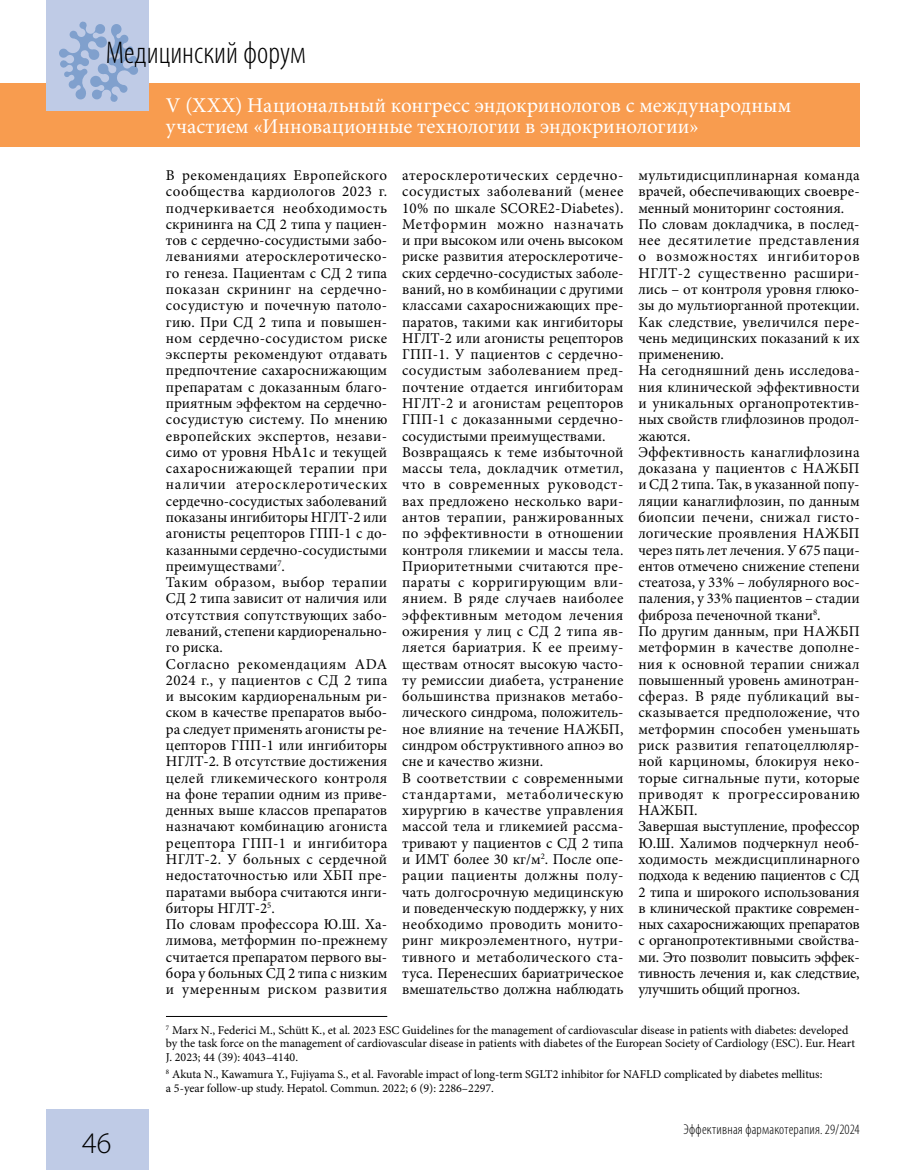
<style>
.page{position:relative;width:915px;height:1170px;background:#fff}
.page>*{position:absolute;margin:0;border:0;box-sizing:border-box;transform-origin:0 0}
.t1{font:300 condensed 31.5px "Myriad Pro";color:#000}
.t2{font:300 30px "Myriad Pro";color:#000}
.t3{font:21px/21px "Minion Pro";letter-spacing:.005em;color:#fff}
.t4{font:15px/16.2px "Minion Pro";letter-spacing:.015em;color:#000}
.t5{font:300 condensed 14.25px "Myriad Pro";letter-spacing:.015em;color:#000}
.t6{font:12px/13.5px "Minion Pro";color:#000}
</style>
<div class="page">
<div style="left:0;top:83px;width:859px;height:64px;background:#f89c4f"></div>
<div style="left:47px;top:0;width:102px;height:111px;background:#bfcbe6"></div>
<div style="left:47px;top:1108px;width:102px;height:61px;background:#bfcbe6"></div>
<svg style="left:59px;top:22px;width:79px;height:80px"></svg>
<hr style="left:166px;top:1016px;width:221px;height:1px;background:#000">
<h1 class="t1" style="left:106px;top:34px;width:201px">Медицинский форум</h1>
<h3 class="t3" style="left:166px;top:95px;width:626px">V (XXX) Национальный конгресс эндокринологов с международным участием «Инновационные технологии в эндокринологии»</h3>
<h2 class="t2" style="left:82px;top:1126px;width:31px">46</h2>
<p class="t4" style="left:166px;top:167px;width:223px">В рекомендациях Европейского сообщества кардиологов 2023 г. подчеркивается необходимость скрининга на СД 2 типа у пациен&shy;тов с сердечно-сосудистыми забо&shy;леваниями атеросклеротическо&shy;го генеза. Пациентам с СД 2 типа показан скрининг на сердечно&shy;сосудистую и почечную патоло&shy;гию. При СД 2 типа и повышен&shy;ном сердечно-сосудистом риске эксперты рекомендуют отдавать предпочтение сахароснижающим препаратам с доказанным благо&shy;приятным эффектом на сердечно&shy;сосудистую систему. По мнению европейских экспертов, незави&shy;симо от уровня HbA1c и текущей сахароснижающей терапии при наличии атеросклеротических сердечно-сосудистых заболеваний показаны ингибиторы НГЛТ-2 или агонисты рецепторов ГПП-1 с до&shy;казанными сердечно-сосудистыми преимуществами<sup>7</sup>.<br>Таким образом, выбор терапии<br>СД 2 типа зависит от наличия или отсутствия сопутствующих забо&shy;леваний, степени кардиоренально&shy;го риска.<br>Согласно рекомендациям ADA<br>2024 г., у пациентов с СД 2 типа и высоким кардиоренальным ри&shy;ском в качестве препаратов выбо&shy;ра следует применять агонисты ре&shy;цепторов ГПП-1 или ингибиторы<br>НГЛТ-2. В отсутствие достижения целей гликемического контроля на фоне терапии одним из приве&shy;денных выше классов препаратов назначают комбинацию агониста рецептора ГПП-1 и ингибитора<br>НГЛТ-2. У больных с сердечной недостаточностью или ХБП пре&shy;паратами выбора считаются инги&shy;биторы НГЛТ-2<sup>5</sup>.<br>По словам профессора Ю.Ш. Ха&shy;лимова, метформин по-прежнему считается препаратом первого вы&shy;бора у больных СД 2 типа с низким и умеренным риском развития</p>
<p class="t4" style="left:402px;top:167px;width:223px">атеросклеротических сердечно&shy;сосудистых заболеваний (менее<br>10% по шкале SCORE2-Diabetes).<br>Метформин можно назначать и при высоком или очень высоком риске развития атеросклеротиче&shy;ских сердечно-сосудистых заболе&shy;ваний, но в комбинации с другими классами сахароснижающих пре&shy;паратов, такими как ингибиторы<br>НГЛТ-2 или агонисты рецепторов<br>ГПП-1. У пациентов с сердечно&shy;сосудистым заболеванием пред&shy;почтение отдается ингибиторам<br>НГЛТ-2 и агонистам рецепторов<br>ГПП-1 с доказанными сердечно&shy;сосудистыми преимуществами.<br>Возвращаясь к теме избыточной массы тела, докладчик отметил, что в современных руководст&shy;вах предложено несколько вари&shy;антов терапии, ранжированных по эффективности в отношении контроля гликемии и массы тела.<br>Приоритетными считаются пре&shy;параты с корригирующим вли&shy;янием. В ряде случаев наиболее эффективным методом лечения ожирения у лиц с СД 2 типа яв&shy;ляется бариатрия. К ее преиму&shy;ществам относят высокую часто&shy;ту ремиссии диабета, устранение большинства признаков метабо&shy;лического синдрома, положитель&shy;ное влияние на течение НАЖБП, синдром обструктивного апноэ во сне и качество жизни.<br>В соответствии с современными стандартами, метаболическую хирургию в качестве управления массой тела и гликемией рассма&shy;тривают у пациентов с СД 2 типа и ИМТ более 30 кг/м<sup>2</sup>. После опе&shy;рации пациенты должны полу&shy;чать долгосрочную медицинскую и поведенческую поддержку, у них необходимо проводить монито&shy;ринг микроэлементного, нутри&shy;тивного и метаболического ста&shy;туса. Перенесших бариатрическое вмешательство должна наблюдать</p>
<p class="t4" style="left:638px;top:167px;width:223px">мультидисциплинарная команда врачей, обеспечивающих своевре&shy;менный мониторинг состояния.<br>По словам докладчика, в послед&shy;нее десятилетие представления о возможностях ингибиторов<br>НГЛТ-2 существенно расшири&shy;лись – от контроля уровня глюко&shy;зы до мультиорганной протекции.<br>Как следствие, увеличился пере&shy;чень медицинских показаний к их применению.<br>На сегодняшний день исследова&shy;ния клинической эффективности и уникальных органопротектив&shy;ных свойств глифлозинов продол&shy;жаются.<br>Эффективность канаглифлозина доказана у пациентов с НАЖБП и СД 2 типа. Так, в указанной попу&shy;ляции канаглифлозин, по данным биопсии печени, снижал гисто&shy;логические проявления НАЖБП через пять лет лечения. У 675 паци&shy;ентов отмечено снижение степени стеатоза, у 33% – лобулярного вос&shy;паления, у 33% пациентов – стадии фиброза печеночной ткани<sup>8</sup>.<br>По другим данным, при НАЖБП метформин в качестве дополне&shy;ния к основной терапии снижал повышенный уровень аминотран&shy;сфераз. В ряде публикаций вы&shy;сказывается предположение, что метформин способен уменьшать риск развития гепатоцеллюляр&shy;ной карциномы, блокируя неко&shy;торые сигнальные пути, которые приводят к прогрессированию<br>НАЖБП.<br>Завершая выступление, профессор<br>Ю.Ш. Халимов подчеркнул необ&shy;ходимость междисциплинарного подхода к ведению пациентов с СД<br>2 типа и широкого использования в клинической практике современ&shy;ных сахароснижающих препаратов с органопротективными свойства&shy;ми. Это позволит повысить эффек&shy;тивность лечения и, как следствие, улучшить общий прогноз.</p>
<p class="t6" style="left:166px;top:1023px;width:690px"><sup>7</sup> Marx N., Federici M., Schütt K., et al. 2023 ESC Guidelines for the management of cardiovascular disease in patients with diabetes: developed by the task force on the management of cardiovascular disease in patients with diabetes of the European Society of Cardiology (ESC). Eur. Heart<br>J. 2023; 44 (39): 4043–4140.</p>
<p class="t6" style="left:166px;top:1067px;width:657px"><sup>8</sup> Akuta N., Kawamura Y., Fujiyama S., et al. Favorable impact of long-term SGLT2 inhibitor for NAFLD complicated by diabetes mellitus: a 5-year follow-up study. Hepatol. Commun. 2022; 6 (9): 2286–2297.</p>
<p class="t5" style="left:683px;top:1120px;width:177px">Эффективная фармакотерапия. 29/2024</p>
</div>
